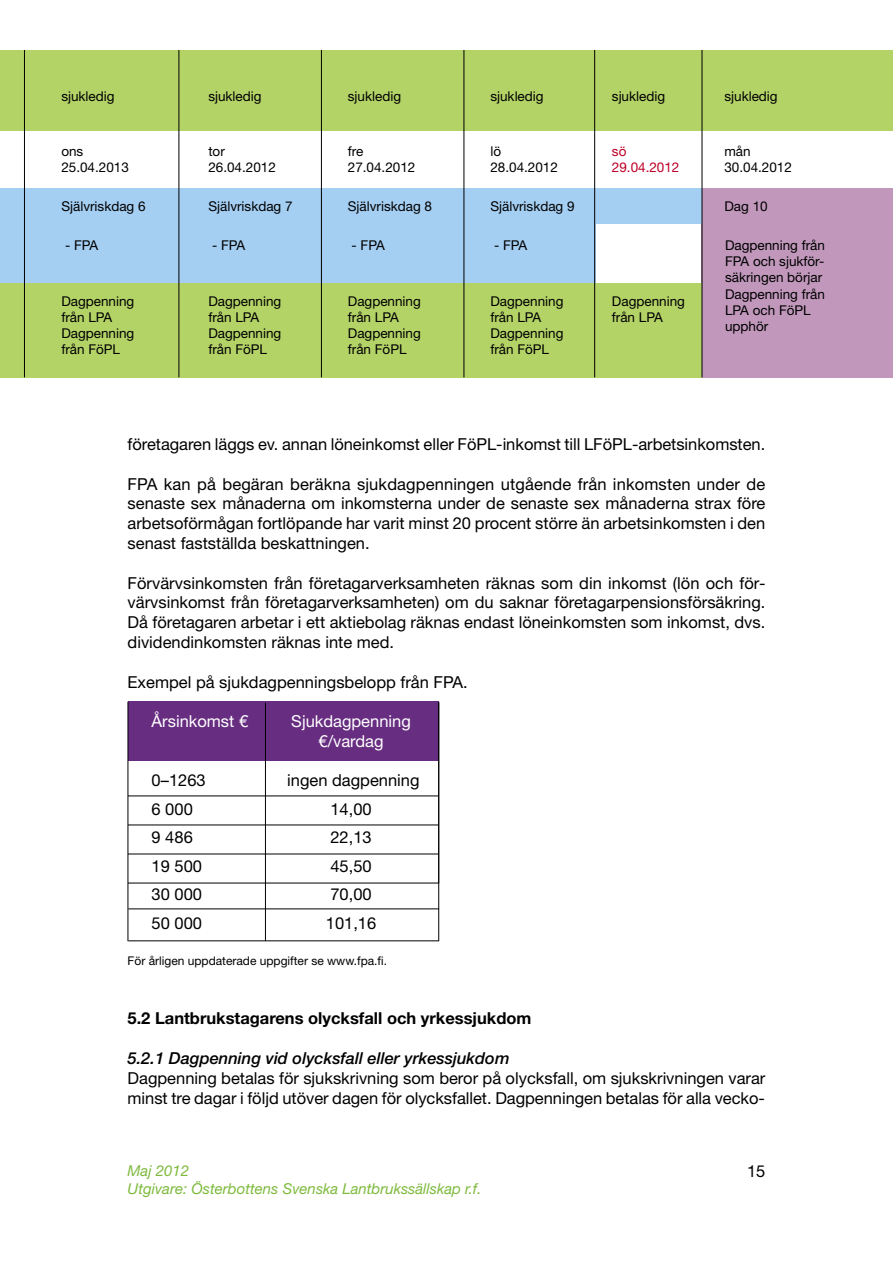
<style>
.page{position:relative;width:893px;height:1263px;background:#fff}
.page>*{position:absolute;margin:0;border:0;box-sizing:border-box;transform-origin:0 0}
.t1{font:16.5px/19.8px "Helvetica Neue LT Std";color:#000;text-align:justify}
.t2{font:700 16.5px "Helvetica Neue LT Std";color:#000}
.t3{font:italic 500 16.5px "Helvetica Neue LT Std";color:#000}
.t4{font:16.5px/19.8px "Helvetica Neue LT Std";color:#fff;text-align:center}
.t5{font:italic 15px "Helvetica Neue LT Std";color:#7eba3d}
.t6{font:13.5px/16.2px "Helvetica Neue LT Std";color:#000}
.t7{font:13.5px "Helvetica Neue LT Std";color:#be0027}
.t8{font:12px "Helvetica Neue LT Std";color:#000}
</style>
<div class="page">
<div style="left:128px;top:702px;width:310px;height:59px;background:#672d81"></div>
<hr style="left:128px;top:795px;width:311px;height:1px;background:#000">
<hr style="left:128px;top:824px;width:311px;height:1px;background:#000">
<hr style="left:128px;top:854px;width:311px;height:1px;background:#000">
<hr style="left:128px;top:883px;width:311px;height:1px;background:#000">
<hr style="left:128px;top:908px;width:311px;height:1px;background:#000">
<hr style="left:128px;top:940px;width:311px;height:1px;background:#000">
<hr style="left:265px;top:703px;width:1px;height:238px;background:#000">
<hr style="left:438px;top:703px;width:1px;height:238px;background:#000">
<hr style="left:438px;top:702px;width:1px;height:181px;background:#000">
<hr style="left:128px;top:702px;width:1px;height:239px;background:#000">
<div style="left:702px;top:188px;width:191px;height:189px;background:#c198bc"></div>
<div style="left:0;top:283px;width:702px;height:94px;background:#b4d367"></div>
<div style="left:0;top:216px;width:595px;height:67px;background:#a4cef2"></div>
<div style="left:0;top:188px;width:702px;height:36px;background:#a4cef2"></div>
<div style="left:0;top:50px;width:893px;height:81px;background:#b4d367"></div>
<hr style="left:24px;top:50px;width:1px;height:327px;background:#000">
<hr style="left:179px;top:50px;width:1px;height:327px;background:#000">
<hr style="left:321px;top:50px;width:1px;height:327px;background:#000">
<hr style="left:464px;top:50px;width:1px;height:327px;background:#000">
<hr style="left:594px;top:50px;width:1px;height:327px;background:#000">
<hr style="left:702px;top:50px;width:1px;height:327px;background:#000">
<p class="t6" style="left:61px;top:88px;width:55px">sjukledig</p>
<p class="t6" style="left:208px;top:88px;width:55px">sjukledig</p>
<p class="t6" style="left:348px;top:88px;width:55px">sjukledig</p>
<p class="t6" style="left:490px;top:88px;width:55px">sjukledig</p>
<p class="t6" style="left:612px;top:88px;width:55px">sjukledig</p>
<p class="t6" style="left:724px;top:88px;width:55px">sjukledig</p>
<p class="t6" style="left:61px;top:143px;width:24px">ons</p>
<p class="t6" style="left:208px;top:143px;width:18px">tor</p>
<p class="t6" style="left:348px;top:143px;width:17px">fre</p>
<p class="t6" style="left:490px;top:143px;width:12px">lö</p>
<p class="t7" style="left:612px;top:143px;width:16px">sö</p>
<p class="t6" style="left:724px;top:143px;width:28px">mån</p>
<p class="t6" style="left:61px;top:159px;width:69px">25.04.2013</p>
<p class="t6" style="left:208px;top:159px;width:69px">26.04.2012</p>
<p class="t6" style="left:348px;top:159px;width:69px">27.04.2012</p>
<p class="t6" style="left:490px;top:159px;width:69px">28.04.2012</p>
<p class="t7" style="left:612px;top:160px;width:69px">29.04.2012</p>
<p class="t6" style="left:724px;top:159px;width:69px">30.04.2012</p>
<p class="t6" style="left:61px;top:198px;width:86px">Självriskdag 6</p>
<p class="t6" style="left:208px;top:198px;width:86px">Självriskdag 7</p>
<p class="t6" style="left:348px;top:198px;width:86px">Självriskdag 8</p>
<p class="t6" style="left:490px;top:198px;width:86px">Självriskdag 9</p>
<p class="t6" style="left:724px;top:198px;width:45px">Dag 10</p>
<p class="t6" style="left:65px;top:237px;width:35px">- FPA</p>
<p class="t6" style="left:212px;top:237px;width:35px">- FPA</p>
<p class="t6" style="left:352px;top:237px;width:35px">- FPA</p>
<p class="t6" style="left:494px;top:237px;width:35px">- FPA</p>
<p class="t6" style="left:725px;top:237px;width:102px">Dagpenning från<br>FPA och sjukför&shy;säkringen börjar<br>Dagpenning från<br>LPA och FöPL upphör</p>
<p class="t6" style="left:61px;top:293px;width:75px">Dagpenning</p>
<p class="t6" style="left:208px;top:293px;width:75px">Dagpenning</p>
<p class="t6" style="left:348px;top:293px;width:75px">Dagpenning</p>
<p class="t6" style="left:490px;top:293px;width:75px">Dagpenning</p>
<p class="t6" style="left:612px;top:293px;width:75px">Dagpenning</p>
<p class="t6" style="left:61px;top:309px;width:53px">från LPA</p>
<p class="t6" style="left:208px;top:309px;width:53px">från LPA</p>
<p class="t6" style="left:348px;top:309px;width:53px">från LPA</p>
<p class="t6" style="left:490px;top:309px;width:53px">från LPA</p>
<p class="t6" style="left:612px;top:309px;width:53px">från LPA</p>
<p class="t6" style="left:61px;top:325px;width:75px">Dagpenning</p>
<p class="t6" style="left:208px;top:325px;width:75px">Dagpenning</p>
<p class="t6" style="left:348px;top:325px;width:75px">Dagpenning</p>
<p class="t6" style="left:490px;top:325px;width:75px">Dagpenning</p>
<p class="t6" style="left:61px;top:341px;width:60px">från FöPL</p>
<p class="t6" style="left:208px;top:341px;width:60px">från FöPL</p>
<p class="t6" style="left:348px;top:341px;width:60px">från FöPL</p>
<p class="t6" style="left:490px;top:341px;width:60px">från FöPL</p>
<p class="t1" style="left:128px;top:434px;width:639px">företagaren läggs ev. annan löneinkomst eller FöPL-inkomst till LFöPL-arbetsinkomsten.</p>
<p class="t1" style="left:128px;top:474px;width:639px">FPA kan på begäran beräkna sjukdagpenningen utgående från inkomsten under de senaste sex månaderna om inkomsterna under de senaste sex månaderna strax före arbetsoförmågan fortlöpande har varit minst 20 procent större än arbetsinkomsten i den senast fastställda beskattningen.</p>
<p class="t1" style="left:128px;top:573px;width:639px">Förvärvsinkomsten från företagarverksamheten räknas som din inkomst (lön och för&shy;värvsinkomst från företagarverksamheten) om du saknar företagarpensionsförsäkring.<br>Då företagaren arbetar i ett aktiebolag räknas endast löneinkomsten som inkomst, dvs. dividendinkomsten räknas inte med.</p>
<p class="t1" style="left:128px;top:672px;width:342px">Exempel på sjukdagpenningsbelopp från FPA.</p>
<p class="t4" style="left:152px;top:711px;width:98px">Årsinkomst €</p>
<p class="t4" style="left:291px;top:711px;width:121px">Sjukdagpenning €/vardag</p>
<p class="t1" style="left:152px;top:770px;width:56px">0–1263</p>
<p class="t1" style="left:287px;top:770px;width:134px">ingen dagpenning</p>
<p class="t1" style="left:152px;top:799px;width:43px">6 000</p>
<p class="t1" style="left:330px;top:799px;width:43px">14,00</p>
<p class="t1" style="left:152px;top:827px;width:43px">9 486</p>
<p class="t1" style="left:330px;top:827px;width:43px">22,13</p>
<p class="t1" style="left:152px;top:856px;width:52px">19 500</p>
<p class="t1" style="left:330px;top:856px;width:43px">45,50</p>
<p class="t1" style="left:152px;top:884px;width:52px">30 000</p>
<p class="t1" style="left:330px;top:884px;width:43px">70,00</p>
<p class="t1" style="left:152px;top:912px;width:52px">50 000</p>
<p class="t1" style="left:326px;top:912px;width:52px">101,16</p>
<p class="t8" style="left:128px;top:953px;width:261px">För årligen uppdaterade uppgifter se www.fpa.fi.</p>
<p class="t2" style="left:128px;top:1008px;width:405px">5.2 Lantbrukstagarens olycksfall och yrkessjukdom</p>
<p class="t3" style="left:128px;top:1048px;width:384px">5.2.1 Dagpenning vid olycksfall eller yrkessjukdom</p>
<p class="t1" style="left:128px;top:1068px;width:639px">Dagpenning betalas för sjukskrivning som beror på olycksfall, om sjukskrivningen varar minst tre dagar i följd utöver dagen för olycksfallet. Dagpenningen betalas för alla vecko-</p>
<p class="t5" style="left:128px;top:1161px;width:63px">Maj 2012</p>
<p class="t1" style="left:747px;top:1161px;width:20px">15</p>
<p class="t5" style="left:128px;top:1179px;width:355px">Utgivare: Österbottens Svenska Lantbrukssällskap r.f.</p>
</div>
